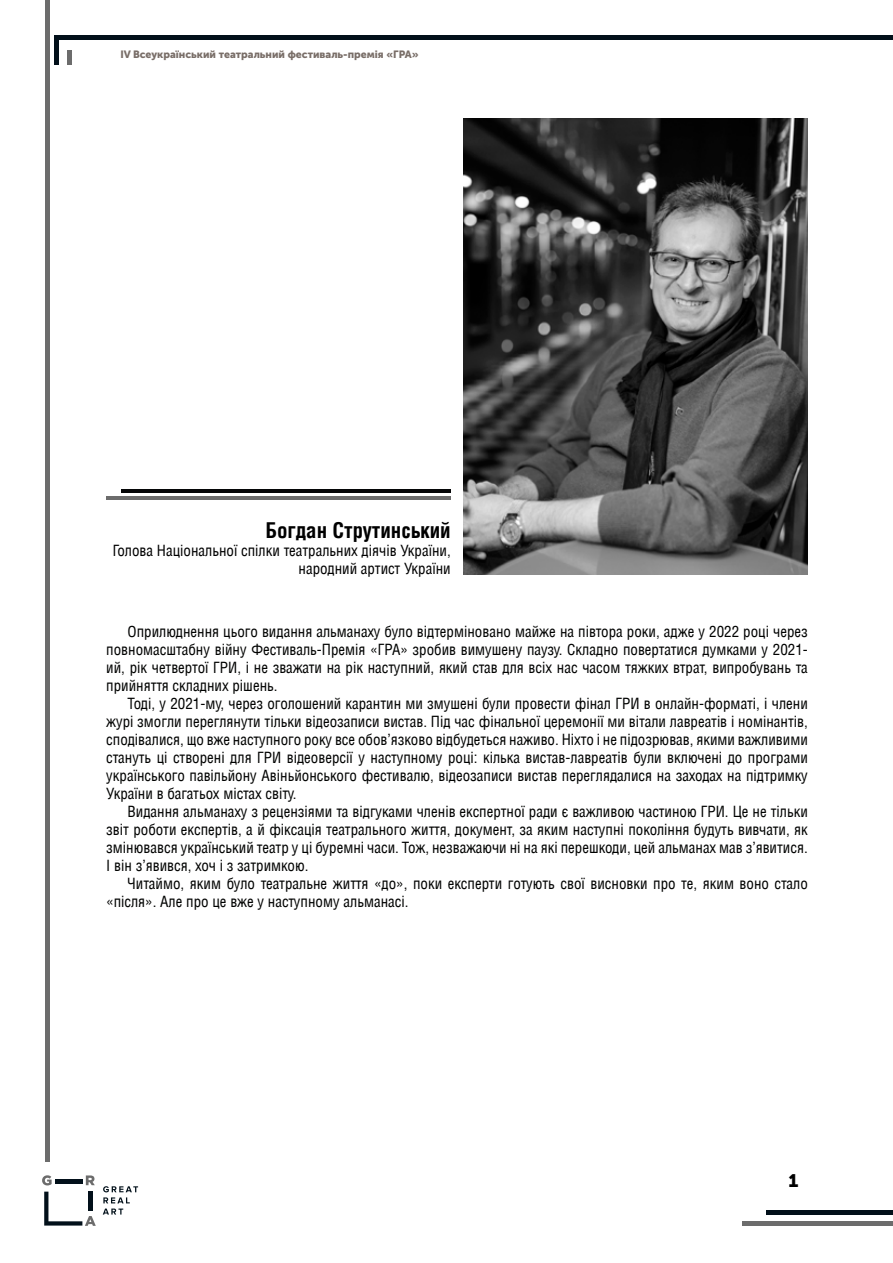
<style>
.page{position:relative;width:893px;height:1263px;background:#fff}
.page>*{position:absolute;margin:0;border:0;box-sizing:border-box;transform-origin:0 0}
.t1{font:700 21px "AG Letterica Condensed";color:#000}
.t2{font:18px "Museo Sans Cyrl 900";color:#000}
.t3{font:15px/18px "AG Letterica Condensed";color:#010201;text-align:justify}
.t4{font:15px/18px "AG Letterica Condensed";color:#000;text-align:right}
.t5{font:10.5px "Museo Sans Cyrl 900";color:#796e68}
</style>
<div class="page">
<hr style="left:55px;top:35px;width:4px;height:30px;background:#02101a">
<hr style="left:68px;top:50px;width:4px;height:15px;background:#6c6c6c">
<hr style="left:742px;top:1221px;width:151px;height:4px;background:#6c6c6c">
<hr style="left:766px;top:1211px;width:127px;height:4px;background:#02101a">
<hr style="left:55px;top:35px;width:838px;height:4px;background:#02101a">
<hr style="left:45px;top:0;width:4px;height:1162px;background:#6c6c6c">
<svg style="left:103px;top:1186px;width:35px;height:28px"></svg>
<svg style="left:42px;top:1175px;width:10px;height:10px"></svg>
<svg style="left:86px;top:1175px;width:9px;height:10px"></svg>
<hr style="left:55px;top:1179px;width:27px;height:4px;background:#02101a">
<svg style="left:44px;top:1191px;width:52px;height:35px"></svg>
<hr style="left:89px;top:1191px;width:4px;height:20px;background:#02101a">
<img style="left:464px;top:118px;width:344px;height:457px">
<hr style="left:121px;top:489px;width:330px;height:3px;background:#050607">
<hr style="left:106px;top:496px;width:345px;height:3px;background:#6c6c6c">
<p class="t5" style="left:120px;top:49px;width:300px">IV Всеукраїнський театральний фестиваль-премія «ГРА»</p>
<h1 class="t1" style="left:265px;top:518px;width:187px">Богдан Струтинський</h1>
<p class="t4" style="left:113px;top:542px;width:339px">Голова Національної спілки театральних діячів України, народний артист України</p>
<p class="t3" style="left:106px;top:622px;width:703px;text-indent:21px">Оприлюднення цього видання альманаху було відтерміновано майже на півтора роки, адже у 2022 році через повномасштабну війну Фестиваль-Премія «ГРА» зробив вимушену паузу. Складно повертатися думками у 2021- ий, рік четвертої ГРИ, і не зважати на рік наступний, який став для всіх нас часом тяжких втрат, випробувань та прийняття складних рішень.</p>
<p class="t3" style="left:106px;top:694px;width:703px;text-indent:21px">Тоді, у 2021-му, через оголошений карантин ми змушені були провести фінал ГРИ в онлайн-форматі, і члени журі змогли переглянути тільки відеозаписи вистав. Під час фінальної церемонії ми вітали лавреатів і номінантів, сподівалися, що вже наступного року все обов’язково відбудеться наживо. Ніхто і не підозрював, якими важливими стануть ці створені для ГРИ відеоверсії у наступному році: кілька вистав-лавреатів були включені до програми українського павільйону Авіньйонського фестивалю, відеозаписи вистав переглядалися на заходах на підтримку України в багатьох містах світу.</p>
<p class="t3" style="left:106px;top:802px;width:703px;text-indent:21px">Видання альманаху з рецензіями та відгуками членів експертної ради є важливою частиною ГРИ. Це не тільки звіт роботи експертів, а й фіксація театрального життя, документ, за яким наступні покоління будуть вивчати, як змінювався український театр у ці буремні часи. Тож, незважаючи ні на які перешкоди, цей альманах мав з’явитися.<br>І він з’явився, хоч і з затримкою.</p>
<p class="t3" style="left:106px;top:874px;width:703px;text-indent:21px">Читаймо, яким було театральне життя «до», поки експерти готують свої висновки про те, яким воно стало «після». Але про це вже у наступному альманасі.</p>
<p class="t2" style="left:788px;top:1171px;width:11px">1</p>
</div>
